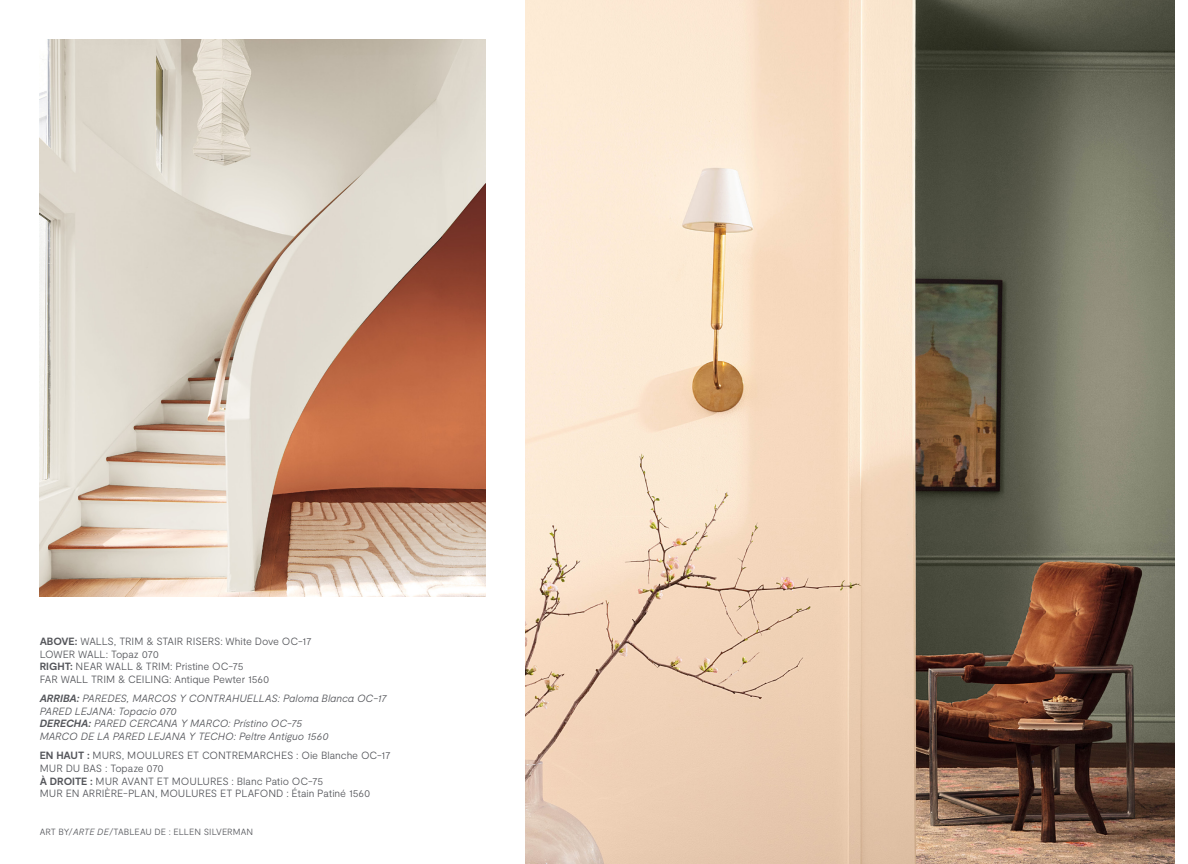
<style>
.page{position:relative;width:1188px;height:864px;background:#fff}
.page>*{position:absolute;margin:0;border:0;box-sizing:border-box;transform-origin:0 0}
.Body_Gray_AdobeGarLight_8_9_6{font:300 10.5px/12.6px "Moderat";letter-spacing:-.01em;color:#54555a}
.Body_Gray_AdobeGarLight_8_9_6-2{font:italic 300 10.5px/12.6px "Moderat";letter-spacing:-.01em;color:#54555a}
.Body_Gray_AdobeGarLight_8_9_6-3{font:300 9px "Moderat";letter-spacing:.005em;color:#54555a}
.s1{font-weight:700}
.s2{font-style:italic}
</style>
<div class="page">
<img style="left:525px;top:0;width:649px;height:864px">
<img style="left:40px;top:40px;width:445px;height:557px">
<p class="Body_Gray_AdobeGarLight_8_9_6" style="left:40px;top:635px;width:273px"><span class="s1">ABOVE:</span> WALLS, TRIM &amp; STAIR RISERS: White Dove OC-17<br>LOWER WALL: Topaz 070<br><span class="s1">RIGHT:</span> NEAR WALL &amp; TRIM: Pristine OC-75<br>FAR WALL TRIM &amp; CEILING: Antique Pewter 1560</p>
<p class="Body_Gray_AdobeGarLight_8_9_6-2" style="left:40px;top:692px;width:349px"><span class="s1">ARRIBA:</span> PAREDES, MARCOS Y CONTRAHUELLAS: Paloma Blanca OC-17<br>PARED LEJANA: Topacio 070<br><span class="s1">DERECHA:</span> PARED CERCANA Y MARCO: Prístino OC-75<br>MARCO DE LA PARED LEJANA Y TECHO: Peltre Antiguo 1560</p>
<p class="Body_Gray_AdobeGarLight_8_9_6" style="left:40px;top:750px;width:352px"><span class="s1">EN HAUT :</span> MURS, MOULURES ET CONTREMARCHES : Oie Blanche OC-17<br>MUR DU BAS : Topaze 070<br><span class="s1">À DROITE :</span> MUR AVANT ET MOULURES : Blanc Patio OC-75<br>MUR EN ARRIÈRE-PLAN, MOULURES ET PLAFOND : Étain Patiné 1560</p>
<p class="Body_Gray_AdobeGarLight_8_9_6-3" style="left:40px;top:827px;width:215px">ART BY/<span class="s2">ARTE DE</span>/TABLEAU DE : ELLEN SILVERMAN</p>
</div>
